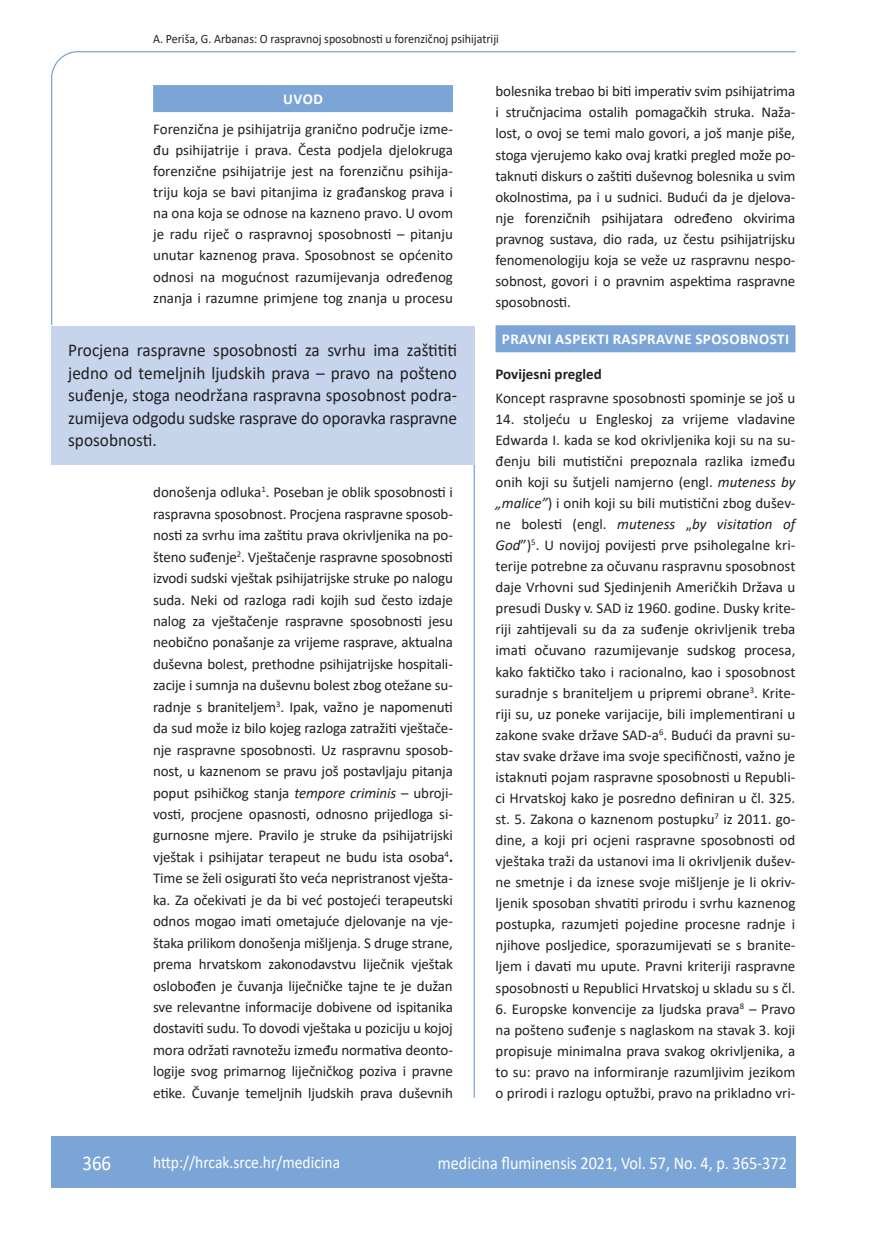
<style>
.page{position:relative;width:872px;height:1234px;background:#fff}
.page>*{position:absolute;margin:0;border:0;box-sizing:border-box;transform-origin:0 0}
.t1{font:21px "Calibri";color:#fff;scale:.9 1}
.anterfile{font:18px/22.5px "Calibri";letter-spacing:-.01em;color:#231f20;text-align:justify;scale:.96 1}
.t2{font:18px "Calibri";color:#fff;scale:.9 1}
.t3{font:17.25px "Calibri";color:#fff;scale:.9 1}
.osnovni_tekst{font:15px/21px "Calibri";color:#231f20;text-align:justify}
.naslov_ruler{font:700 15px "Calibri";letter-spacing:.03em;color:#fff}
.podnaslov{font:700 15px "Calibri";color:#231f20}
.glava{font:12.75px "Calibri";color:#231f20;scale:.94 1}
.s1{font-style:italic}
.s2{font-weight:700}
</style>
<div class="page">
<svg style="left:51px;top:51px;width:745px;height:275px"></svg>
<hr style="left:473px;top:464px;width:2px;height:633px;background:#7ca5d7">
<div style="left:51px;top:1135px;width:744px;height:51px;background:#7ca5d7"></div>
<div style="left:153px;top:85px;width:300px;height:27px;background:#7ca5d7"></div>
<div style="left:495px;top:325px;width:300px;height:27px;background:#7ca5d7"></div>
<div style="left:51px;top:325px;width:423px;height:139px;background:#c6d5ec"></div>
<p class="glava" style="left:153px;top:29px;width:369px">A. Periša, G. Arbanas: O raspravnoj sposobnosti u forenzičnoj psihijatriji</p>
<p class="naslov_ruler" style="left:283px;top:88px;width:41px">UVOD</p>
<p class="osnovni_tekst" style="left:153px;top:118px;width:301px">Forenzična je psihijatrija granično područje izme&shy;đu psihijatrije i prava. Česta podjela djelokruga forenzične psihijatrije jest na forenzičnu psihija&shy;triju koja se bavi pitanjima iz građanskog prava i na ona koja se odnose na kazneno pravo. U ovom je radu riječ o raspravnoj sposobnosti – pitanju unutar kaznenog prava. Sposobnost se općenito odnosi na mogućnost razumijevanja određenog znanja i razumne primjene tog znanja u procesu</p>
<p class="anterfile" style="left:68px;top:338px;width:406px">Procjena raspravne sposobnosti za svrhu ima zaštititi jedno od temeljnih ljudskih prava – pravo na pošteno suđenje, stoga neodržana raspravna sposobnost podra&shy;zumijeva odgodu sudske rasprave do oporavka raspravne sposobnosti.</p>
<p class="osnovni_tekst" style="left:153px;top:481px;width:301px;line-height:21.5px">donošenja odluka<sup>1</sup>. Poseban je oblik sposobnosti i raspravna sposobnost. Procjena raspravne sposob&shy;nosti za svrhu ima zaštitu prava okrivljenika na po&shy;šteno suđenje<sup>2</sup>. Vještačenje raspravne sposobnosti izvodi sudski vještak psihijatrijske struke po nalogu suda. Neki od razloga radi kojih sud često izdaje nalog za vještačenje raspravne sposobnosti jesu neobično ponašanje za vrijeme rasprave, aktualna duševna bolest, prethodne psihijatrijske hospitali&shy;zacije i sumnja na duševnu bolest zbog otežane su&shy;radnje s braniteljem<sup>3</sup>. Ipak, važno je napomenuti da sud može iz bilo kojeg razloga zatražiti vještače&shy;nje raspravne sposobnosti. Uz raspravnu sposob&shy;nost, u kaznenom se pravu još postavljaju pitanja poput psihičkog stanja <span class="s1">tempore criminis</span> – ubroji&shy;vosti, procjene opasnosti, odnosno prijedloga si&shy;gurnosne mjere. Pravilo je struke da psihijatrijski vještak i psihijatar terapeut ne budu ista osoba<sup>4</sup><span class="s2">.<br></span>Time se želi osigurati što veća nepristranost vješta&shy;ka. Za očekivati je da bi već postojeći terapeutski odnos mogao imati ometajuće djelovanje na vje&shy;štaka prilikom donošenja mišljenja. S druge strane, prema hrvatskom zakonodavstvu liječnik vještak oslobođen je čuvanja liječničke tajne te je dužan sve relevantne informacije dobivene od ispitanika dostaviti sudu. To dovodi vještaka u poziciju u kojoj mora održati ravnotežu između normativa deonto&shy;logije svog primarnog liječničkog poziva i pravne etike. Čuvanje temeljnih ljudskih prava duševnih</p>
<p class="osnovni_tekst" style="left:495px;top:80px;width:301px">bolesnika trebao bi biti imperativ svim psihijatrima i stručnjacima ostalih pomagačkih struka. Naža&shy;lost, o ovoj se temi malo govori, a još manje piše, stoga vjerujemo kako ovaj kratki pregled može po&shy;taknuti diskurs o zaštiti duševnog bolesnika u svim okolnostima, pa i u sudnici. Budući da je djelova&shy;nje forenzičnih psihijatara određeno okvirima pravnog sustava, dio rada, uz čestu psihijatrijsku fenomenologiju koja se veže uz raspravnu nespo&shy;sobnost, govori i o pravnim aspektima raspravne sposobnosti.</p>
<p class="naslov_ruler" style="left:502px;top:328px;width:288px">PRAVNI ASPEKTI RASPRAVNE SPOSOBNOSTI</p>
<p class="podnaslov" style="left:495px;top:363px;width:108px">Povijesni pregled</p>
<p class="osnovni_tekst" style="left:495px;top:387px;width:301px">Koncept raspravne sposobnosti spominje se još u</p>
<p class="osnovni_tekst" style="left:495px;top:408px;width:301px">14. stoljeću u Engleskoj za vrijeme vladavine Edwarda I. kada se kod okrivljenika koji su na su&shy;đenju bili mutistični prepoznala razlika između onih koji su šutjeli namjerno (engl. <span class="s1">muteness by „malice”</span>) i onih koji su bili mutistični zbog dušev&shy;ne bolesti (engl. <span class="s1">muteness</span> „<span class="s1">by visitation of God</span>”)<sup>5</sup>. U novijoj povijesti prve psiholegalne kri&shy;terije potrebne za očuvanu raspravnu sposobnost daje Vrhovni sud Sjedinjenih Američkih Država u presudi Dusky v. SAD iz 1960. godine. Dusky krite&shy;riji zahtijevali su da za suđenje okrivljenik treba imati očuvano razumijevanje sudskog procesa, kako faktičko tako i racionalno, kao i sposobnost suradnje s braniteljem u pripremi obrane<sup>3</sup>. Krite&shy;riji su, uz poneke varijacije, bili implementirani u zakone svake države SAD-a<sup>6</sup>. Budući da pravni su&shy;stav svake države ima svoje specifičnosti, važno je istaknuti pojam raspravne sposobnosti u Republi&shy;ci Hrvatskoj kako je posredno definiran u čl. 325. st. 5. Zakona o kaznenom postupku<sup>7</sup> iz 2011. go&shy;dine, a koji pri ocjeni raspravne sposobnosti od vještaka traži da ustanovi ima li okrivljenik dušev&shy;ne smetnje i da iznese svoje mišljenje je li okriv&shy;ljenik sposoban shvatiti prirodu i svrhu kaznenog postupka, razumjeti pojedine procesne radnje i njihove posljedice, sporazumijevati se s branite&shy;ljem i davati mu upute. Pravni kriteriji raspravne sposobnosti u Republici Hrvatskoj u skladu su s čl.</p>
<p class="osnovni_tekst" style="left:495px;top:997px;width:301px">6. Europske konvencije za ljudska prava<sup>8</sup> – Pravo na pošteno suđenje s naglaskom na stavak 3. koji propisuje minimalna prava svakog okrivljenika, a to su: pravo na informiranje razumljivim jezikom o prirodi i razlogu optužbi, pravo na prikladno vri-</p>
<p class="t1" style="left:82px;top:1147px;width:33px">366</p>
<p class="t3" style="left:153px;top:1149px;width:209px">http://hrcak.srce.hr/medicina</p>
<p class="t2" style="left:438px;top:1149px;width:389px">medicina fluminensis 2021, Vol. 57, No. 4, p. 365-372</p>
</div>
